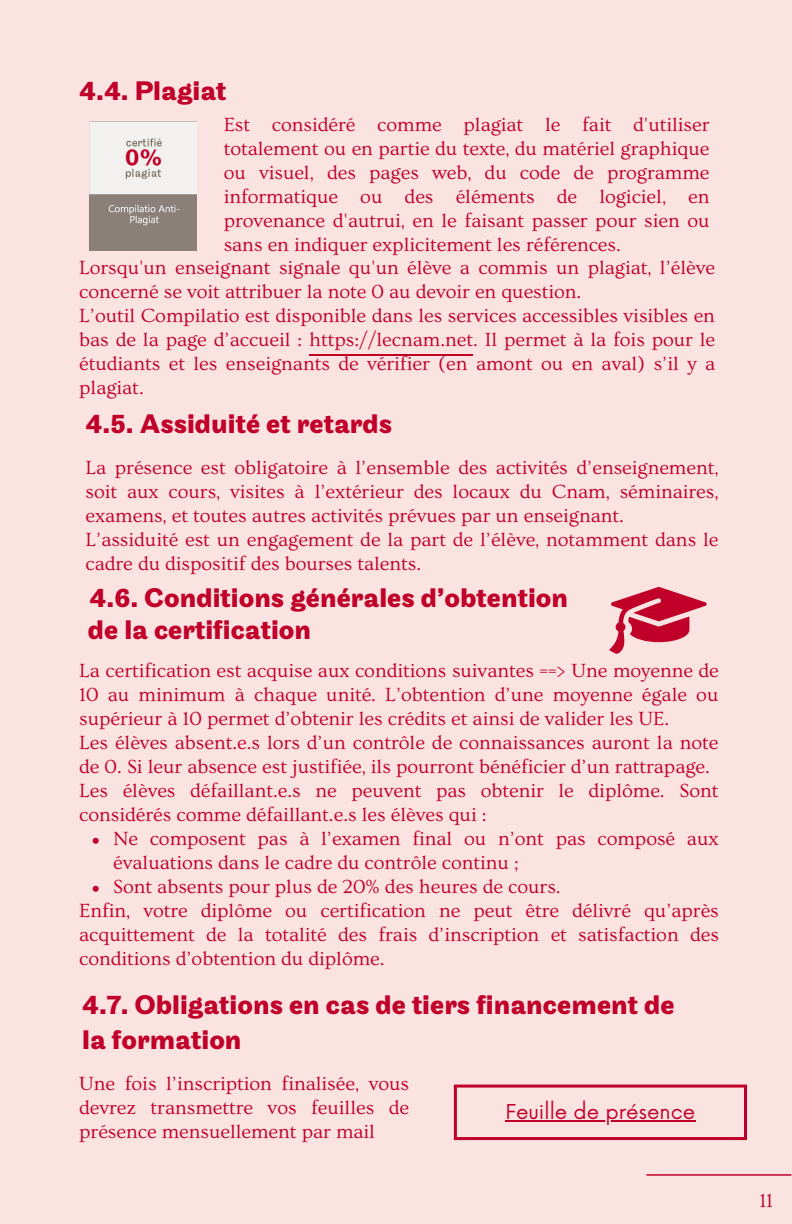
<style>
.page{position:relative;width:792px;height:1224px;background:#fae3e0}
.page>*{position:absolute;margin:0;border:0;box-sizing:border-box;transform-origin:0 0}
.t1{font:700 28px/35.2px "Maple";color:#c1002a}
.t2{font:20px/24px "Ovo";color:#c1002a}
.t3{font:20px "Now";color:#c1002a}
</style>
<div class="page">
<img style="left:90px;top:122px;width:106px;height:129px">
<hr style="left:647px;top:1174px;width:144px;height:2px;background:#c1002a">
<svg style="left:93px;top:838px;width:6px;height:6px"></svg>
<svg style="left:93px;top:886px;width:6px;height:6px"></svg>
<svg style="left:609px;top:587px;width:98px;height:67px"></svg>
<hr style="left:505px;top:1121px;width:190px;height:1px;background:#c1002a">
<hr style="left:454px;top:1088px;width:3px;height:49px;background:#c1002a">
<hr style="left:744px;top:1088px;width:3px;height:49px;background:#c1002a">
<hr style="left:454px;top:1085px;width:293px;height:3px;background:#c1002a">
<hr style="left:454px;top:1137px;width:293px;height:3px;background:#c1002a">
<hr style="left:310px;top:355px;width:163px;height:1px;background:#c1002a">
<p class="t1" style="left:79px;top:73px;width:149px">4.4. Plagiat</p>
<p class="t2" style="left:224px;top:113px;width:487px;text-align:justify">Est considéré comme plagiat le fait d'utiliser totalement ou en partie du texte, du matériel graphique ou visuel, des pages web, du code de programme informatique ou des éléments de logiciel, en provenance d'autrui, en le faisant passer pour sien ou sans en indiquer explicitement les références.</p>
<p class="t2" style="left:79px;top:256px;width:638px">Lorsqu'un enseignant signale qu'un élève a commis un plagiat, l’élève concerné se voit attribuer la note 0 au devoir en question.<br>L’outil Compilatio est disponible dans les services accessibles visibles en bas de la page d’accueil : https://lecnam.net. Il permet à la fois pour le étudiants et les enseignants de vérifier (en amont ou en aval) s’il y a plagiat.</p>
<p class="t1" style="left:85px;top:407px;width:308px">4.5. Assiduité et retards</p>
<p class="t2" style="left:85px;top:456px;width:634px">La présence est obligatoire à l’ensemble des activités d’enseignement, soit aux cours, visites à l’extérieur des locaux du Cnam, séminaires, examens, et toutes autres activités prévues par un enseignant.<br>L’assiduité est un engagement de la part de l’élève, notamment dans le cadre du dispositif des bourses talents.</p>
<p class="t1" style="left:90px;top:580px;width:480px">4.6. Conditions générales d’obtention</p>
<p class="t1" style="left:88px;top:612px;width:225px">de la certification</p>
<p class="t2" style="left:79px;top:659px;width:641px;text-align:justify">La certification est acquise aux conditions suivantes ==&gt; Une moyenne de 10 au minimum à chaque unité. L’obtention d’une moyenne égale ou supérieur à 10 permet d’obtenir les crédits et ainsi de valider les UE.</p>
<p class="t2" style="left:79px;top:731px;width:641px">Les élèves absent.e.s lors d’un contrôle de connaissances auront la note de 0. Si leur absence est justifiée, ils pourront bénéficier d’un rattrapage.</p>
<p class="t2" style="left:79px;top:779px;width:641px">Les élèves défaillant.e.s ne peuvent pas obtenir le diplôme. Sont considérés comme défaillant.e.s les élèves qui :</p>
<p class="t2" style="left:113px;top:827px;width:607px">Ne composent pas à l’examen final ou n’ont pas composé aux évaluations dans le cadre du contrôle continu ;</p>
<p class="t2" style="left:113px;top:875px;width:449px">Sont absents pour plus de 20% des heures de cours.</p>
<p class="t2" style="left:79px;top:899px;width:641px;text-align:justify">Enfin, votre diplôme ou certification ne peut être délivré qu’après acquittement de la totalité des frais d’inscription et satisfaction des conditions d’obtention du diplôme.</p>
<p class="t1" style="left:82px;top:987px;width:594px">4.7. Obligations en cas de tiers financement de la formation</p>
<p class="t2" style="left:79px;top:1072px;width:331px;text-align:justify">Une fois l’inscription finalisée, vous devrez transmettre vos feuilles de présence mensuellement par mail</p>
<p class="t3" style="left:505px;top:1101px;width:191px">Feuille de présence</p>
<p class="t2" style="left:759px;top:1189px;width:15px">11</p>
</div>
